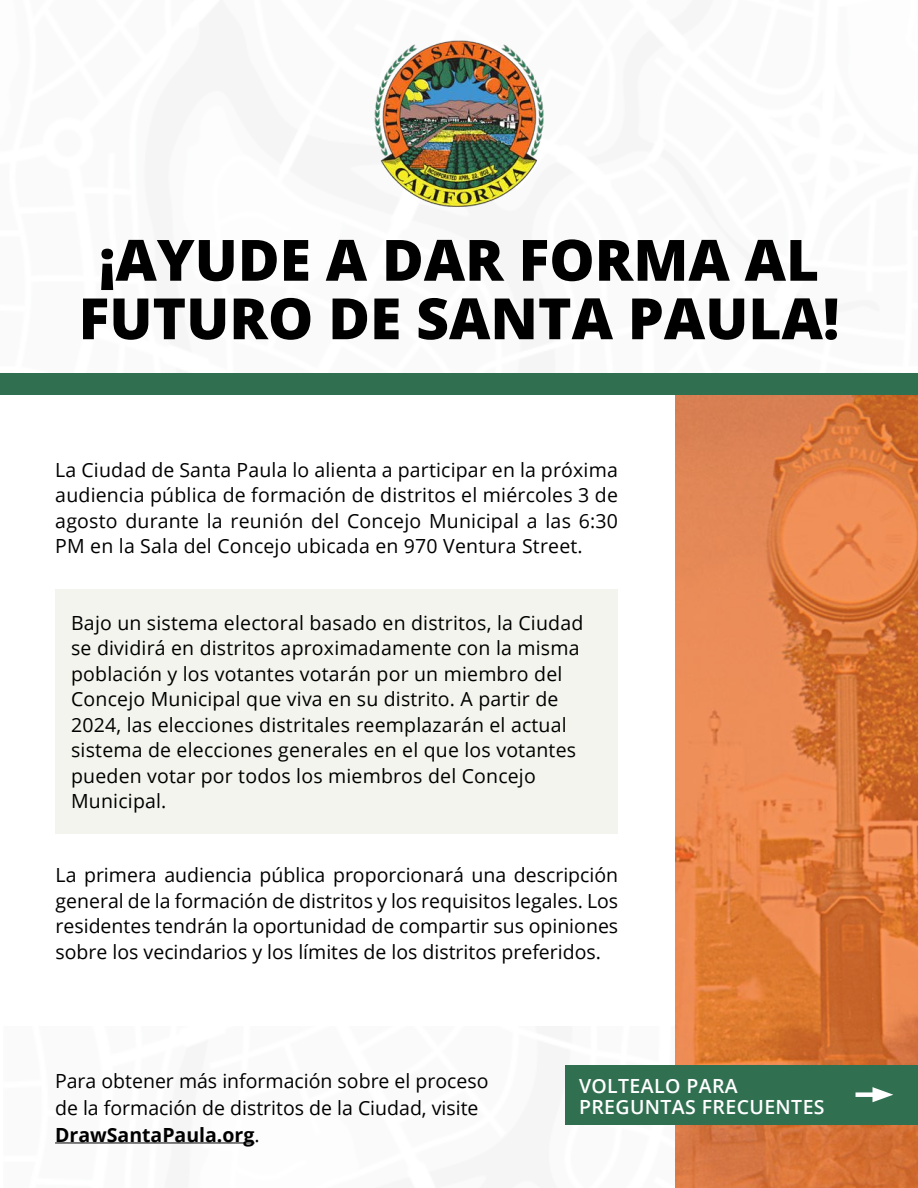
<style>
.page{position:relative;width:918px;height:1188px;background:#fff}
.page>*{position:absolute;margin:0;border:0;box-sizing:border-box;transform-origin:0 0}
.t1{font:800 57px/58.5px "Open Sans";color:#000;text-align:center}
.t2{font:19.5px/25.5px "Open Sans";letter-spacing:.01em;color:#000;text-align:justify}
.t3{font:600 19.5px/21px "Open Sans";letter-spacing:.02em;color:#fff}
.s1{font-weight:700}
</style>
<div class="page">
<svg style="left:675px;top:395px;width:243px;height:793px;background:#df7e43"></svg>
<div style="left:566px;top:1065px;width:352px;height:60px;background:#307051"></div>
<div style="left:0;top:373px;width:918px;height:22px;background:#307051"></div>
<hr style="left:55px;top:1142px;width:199px;height:1px;background:#000">
<div style="left:856px;top:1092px;width:25px;height:5px;background:#fff"></div>
<svg style="left:872px;top:1087px;width:21px;height:15px"></svg>
<div style="left:55px;top:590px;width:563px;height:244px;background:#f3f4ed"></div>
<img style="left:374px;top:40px;width:170px;height:166px">
<h1 class="t1" style="left:79px;top:229px;width:762px">¡AYUDE A DAR FORMA AL<br>FUTURO DE SANTA PAULA!</h1>
<p class="t2" style="left:55px;top:456px;width:564px">La Ciudad de Santa Paula lo alienta a participar en la próxima audiencia pública de formación de distritos el miércoles 3 de agosto durante la reunión del Concejo Municipal a las 6:30<br>PM en la Sala del Concejo ubicada en 970 Ventura Street.</p>
<p class="t2" style="left:71px;top:609px;width:514px;text-align:left">Bajo un sistema electoral basado en distritos, la Ciudad se dividirá en distritos aproximadamente con la misma población y los votantes votarán por un miembro del Concejo Municipal que viva en su distrito. A partir de 2024, las elecciones distritales reemplazarán el actual sistema de elecciones generales en el que los votantes pueden votar por todos los miembros del Concejo Municipal.</p>
<p class="t2" style="left:56px;top:862px;width:564px">La primera audiencia pública proporcionará una descripción general de la formación de distritos y los requisitos legales. Los residentes tendrán la oportunidad de compartir sus opiniones sobre los vecindarios y los límites de los distritos preferidos.</p>
<p class="t2" style="left:55px;top:1066px;width:435px;line-height:27px;text-align:left">Para obtener más información sobre el proceso de la formación de distritos de la Ciudad, visite<br><span class="s1">DrawSantaPaula.org</span>.</p>
<p class="t3" style="left:579px;top:1075px;width:247px">VOLTEALO PARA<br>PREGUNTAS FRECUENTES</p>
</div>
